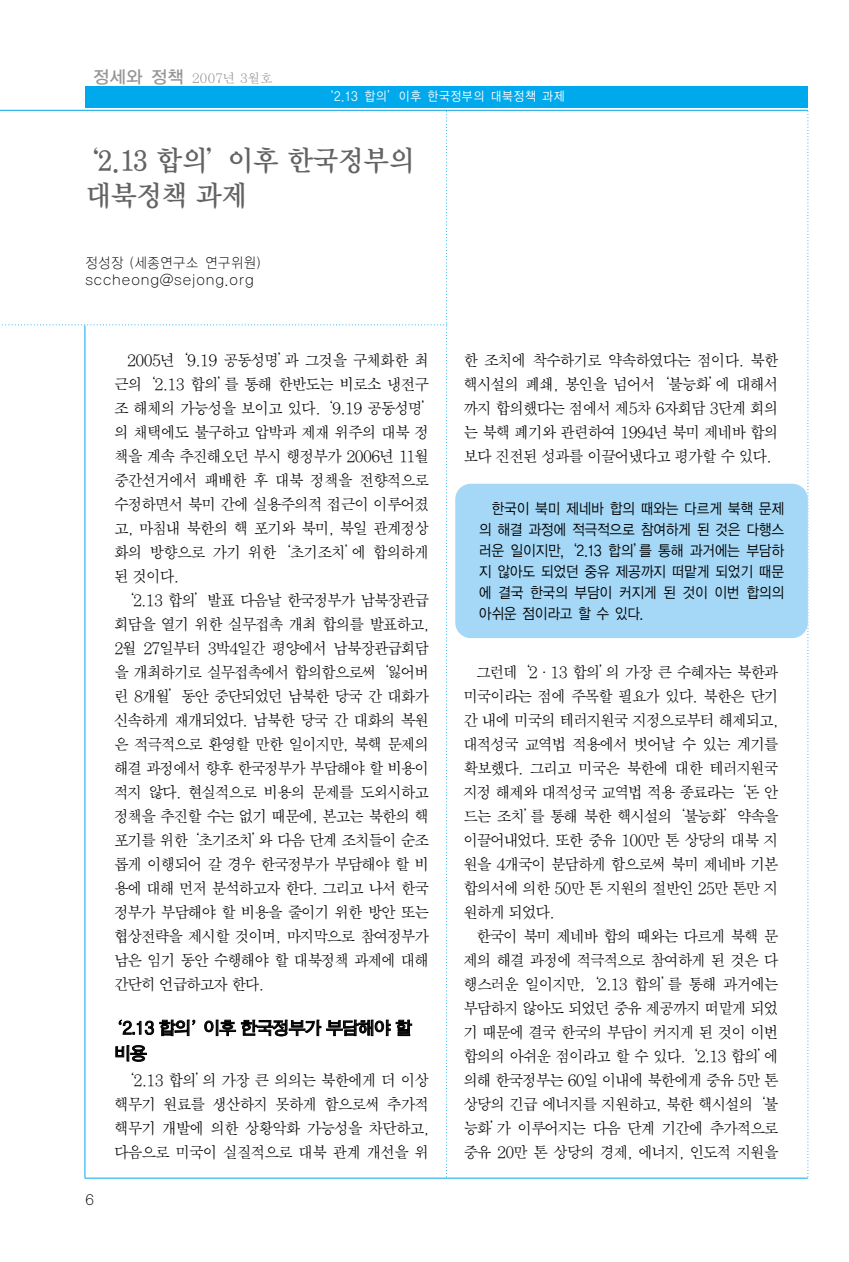
<style>
.page{position:relative;width:849px;height:1262px;background:#fff}
.page>*{position:absolute;margin:0;border:0;box-sizing:border-box;transform-origin:0 0}
.t1{font:28.5px/35.4px "Y Mj O14";letter-spacing:-.065em;color:#636363;scale:.95 1}
.t2{font:700 17.25px/25.5px "HY Go Thic";letter-spacing:-.075em;color:#000}
.t3{font:15.75px/24px "SM Amu";letter-spacing:-.095em;color:#000;text-align:justify;scale:.95 1}
.t4{font:15.75px "SM Amu";letter-spacing:-.075em;color:#000;scale:.95 1}
.t5{font:15px/21px "YGO12";letter-spacing:-.07em;color:#000;text-align:justify;scale:.9 1}
.t6{font:14.25px/17.1px "YGO11";letter-spacing:.02em;color:#000;scale:.9 1}
.t7{font:14.25px "YGO11";letter-spacing:.02em;color:#000}
.t8{font:12.75px "YGO12";color:#fff;scale:.9 1}
.t9{font:12.75px "SM Amu";letter-spacing:-.03em;color:#959595}
.s1{font-family:"YGO13";font-size:17.25px}
</style>
<div class="page">
<div style="left:85px;top:86px;width:723px;height:21px;background:#00a8ec"></div>
<hr style="left:0;top:110px;width:808px;height:1px;background:#00a8ec">
<hr style="left:85px;top:1177px;width:723px;height:1px;background:#00a8ec">
<svg style="left:2px;top:112px;width:445px;height:1066px"></svg>
<svg style="left:808px;top:111px;width:1px;height:1066px"></svg>
<div style="left:455px;top:484px;width:353px;height:154px;background:#a5d8f6;border-radius:16px"></div>
<p class="t9" style="left:93px;top:73px;width:182px"><span class="s1">정세와 정책</span> 2007년 3월호</p>
<p class="t8" style="left:322px;top:90px;width:271px">‘2.13 합의’이후 한국정부의 대북정책 과제</p>
<h1 class="t1" style="left:85px;top:144px;width:349px;text-indent:-14px">‘2.13 합의’이후 한국정부의 대북정책 과제</h1>
<p class="t6" style="left:85px;top:255px;width:196px">정성장 (세종연구소 연구위원) sccheong@sejong.org</p>
<p class="t7" style="left:85px;top:1193px;width:11px">6</p>
<p class="t3" style="left:127px;top:349px;width:320px">2005년‘9.19 공동성명’과 그것을 구체화한 최</p>
<p class="t3" style="left:114px;top:373px;width:333px">근의‘2.13 합의’를 통해 한반도는 비로소 냉전구</p>
<p class="t3" style="left:114px;top:397px;width:341px">조 해체의 가능성을 보이고 있다. ‘9.19 공동성명’</p>
<p class="t3" style="left:114px;top:421px;width:334px">의 채택에도 불구하고 압박과 제재 위주의 대북 정</p>
<p class="t3" style="left:114px;top:445px;width:334px">책을 계속 추진해오던 부시 행정부가 2006년 11월</p>
<p class="t3" style="left:114px;top:469px;width:333px">중간선거에서 패배한 후 대북 정책을 전향적으로</p>
<p class="t3" style="left:114px;top:493px;width:333px">수정하면서 북미 간에 실용주의적 접근이 이루어졌</p>
<p class="t3" style="left:114px;top:517px;width:333px">고, 마침내 북한의 핵 포기와 북미, 북일 관계정상</p>
<p class="t4" style="left:114px;top:545px;width:334px">화의 방향으로 가기 위한‘초기조치’에 합의하게</p>
<p class="t3" style="left:114px;top:565px;width:71px">된 것이다.</p>
<p class="t3" style="left:119px;top:589px;width:328px">‘2.13 합의’발표 다음날 한국정부가 남북장관급</p>
<p class="t3" style="left:114px;top:613px;width:333px">회담을 열기 위한 실무접촉 개최 합의를 발표하고,</p>
<p class="t3" style="left:114px;top:637px;width:333px">2월 27일부터 3박4일간 평양에서 남북장관급회담</p>
<p class="t3" style="left:114px;top:661px;width:333px">을 개최하기로 실무접촉에서 합의함으로써‘잃어버</p>
<p class="t3" style="left:114px;top:685px;width:333px">린 8개월’동안 중단되었던 남북한 당국 간 대화가</p>
<p class="t3" style="left:114px;top:709px;width:334px">신속하게 재개되었다. 남북한 당국 간 대화의 복원</p>
<p class="t3" style="left:114px;top:733px;width:333px">은 적극적으로 환영할 만한 일이지만, 북핵 문제의</p>
<p class="t3" style="left:114px;top:757px;width:333px">해결 과정에서 향후 한국정부가 부담해야 할 비용이</p>
<p class="t3" style="left:114px;top:781px;width:333px">적지 않다. 현실적으로 비용의 문제를 도외시하고</p>
<p class="t3" style="left:114px;top:805px;width:334px">정책을 추진할 수는 없기 때문에, 본고는 북한의 핵</p>
<p class="t3" style="left:114px;top:829px;width:334px">포기를 위한‘초기조치’와 다음 단계 조치들이 순조</p>
<p class="t3" style="left:114px;top:853px;width:334px">롭게 이행되어 갈 경우 한국정부가 부담해야 할 비</p>
<p class="t3" style="left:114px;top:877px;width:334px">용에 대해 먼저 분석하고자 한다. 그리고 나서 한국</p>
<p class="t3" style="left:114px;top:901px;width:334px">정부가 부담해야 할 비용을 줄이기 위한 방안 또는</p>
<p class="t3" style="left:114px;top:925px;width:333px">협상전략을 제시할 것이며, 마지막으로 참여정부가</p>
<p class="t3" style="left:114px;top:949px;width:334px">남은 임기 동안 수행해야 할 대북정책 과제에 대해</p>
<p class="t3" style="left:114px;top:973px;width:160px">간단히 언급하고자 한다.</p>
<p class="t2" style="left:114px;top:1016px;width:300px;text-indent:-9px">‘2.13 합의’이후 한국정부가 부담해야 할 비용</p>
<p class="t3" style="left:114px;top:1069px;width:334px;text-align:center">‘2.13 합의’의 가장 큰 의의는 북한에게 더 이상 핵무기 원료를 생산하지 못하게 함으로써 추가적 핵무기 개발에 의한 상황악화 가능성을 차단하고, 다음으로 미국이 실질적으로 대북 관계 개선을 위</p>
<p class="t3" style="left:463px;top:349px;width:333px">한 조치에 착수하기로 약속하였다는 점이다. 북한 핵시설의 폐쇄, 봉인을 넘어서‘불능화’에 대해서 까지 합의했다는 점에서 제5차 6자회담 3단계 회의 는 북핵 폐기와 관련하여 1994년 북미 제네바 합의 보다 진전된 성과를 이끌어냈다고 평가할 수 있다.</p>
<p class="t5" style="left:479px;top:499px;width:341px;text-indent:13px">한국이 북미 제네바 합의 때와는 다르게 북핵 문제 의 해결 과정에 적극적으로 참여하게 된 것은 다행스 러운 일이지만, ‘2.13 합의’를 통해 과거에는 부담하 지 않아도 되었던 중유 제공까지 떠맡게 되었기 때문 에 결국 한국의 부담이 커지게 된 것이 이번 합의의 아쉬운 점이라고 할 수 있다.</p>
<p class="t3" style="left:463px;top:661px;width:333px;text-indent:13px">그런데‘2·13 합의’의 가장 큰 수혜자는 북한과 미국이라는 점에 주목할 필요가 있다. 북한은 단기 간 내에 미국의 테러지원국 지정으로부터 해제되고, 대적성국 교역법 적용에서 벗어날 수 있는 계기를 확보했다. 그리고 미국은 북한에 대한 테러지원국 지정 해제와 대적성국 교역법 적용 종료라는‘돈 안 드는 조치’를 통해 북한 핵시설의‘불능화’약속을 이끌어내었다. 또한 중유 100만 톤 상당의 대북 지 원을 4개국이 분담하게 함으로써 북미 제네바 기본 합의서에 의한 50만 톤 지원의 절반인 25만 톤만 지 원하게 되었다.</p>
<p class="t3" style="left:463px;top:925px;width:334px;text-indent:13px">한국이 북미 제네바 합의 때와는 다르게 북핵 문 제의 해결 과정에 적극적으로 참여하게 된 것은 다 행스러운 일이지만, ‘2.13 합의’를 통해 과거에는 부담하지 않아도 되었던 중유 제공까지 떠맡게 되었 기 때문에 결국 한국의 부담이 커지게 된 것이 이번 합의의 아쉬운 점이라고 할 수 있다. ‘2.13 합의’에 의해 한국정부는 60일 이내에 북한에게 중유 5만 톤 상당의 긴급 에너지를 지원하고, 북한 핵시설의‘불 능화’가 이루어지는 다음 단계 기간에 추가적으로 중유 20만 톤 상당의 경제, 에너지, 인도적 지원을</p>
</div>
